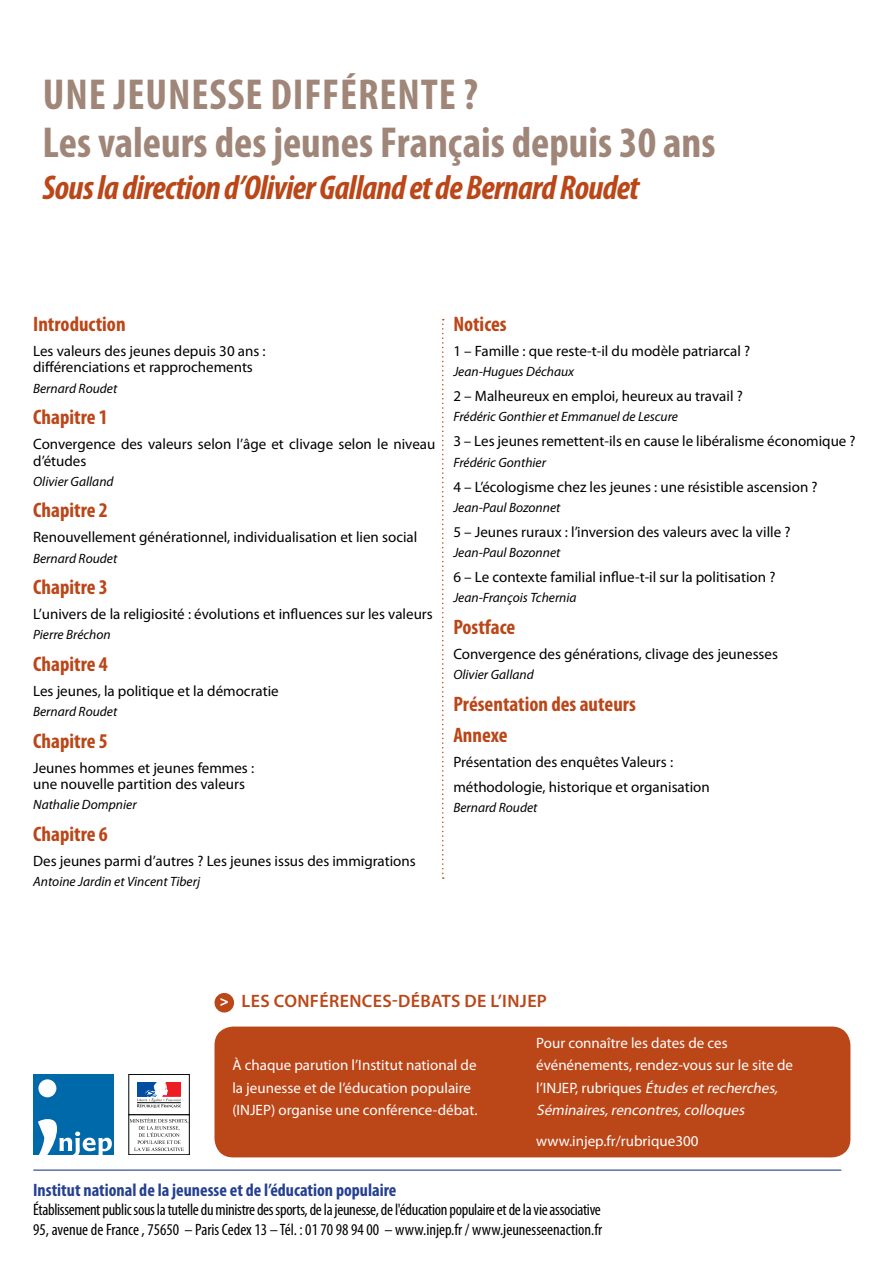
<style>
.page{position:relative;width:893px;height:1263px;background:#fff}
.page>*{position:absolute;margin:0;border:0;box-sizing:border-box;transform-origin:0 0}
.t1{font:700 condensed 43.5px/48px "Myriad Pro";letter-spacing:.02em;color:#a08678}
.t2{font:italic 700 condensed 34.5px "Myriad Pro";letter-spacing:-.02em;color:#bb4618}
.t3{font:700 condensed 21px/31.5px "Myriad Pro";color:#bb4618}
.t4{font:700 condensed 18px "Myriad Pro";color:#25408f}
.t5{font:600 18px "Myriad Pro";letter-spacing:.02em;color:#bb4618}
.t6{font:condensed 16.5px/19.8px "Myriad Pro";letter-spacing:-.02em;color:#000}
.t7{font:15px/16.5px "Myriad Pro";color:#000}
.t8{font:15px/22.5px "Myriad Pro";color:#fff}
.t9{font:italic 13.5px "Myriad Pro";color:#000}
.s1{font-weight:900;font-size:15px;color:#fff}
.s2{font-style:italic}
</style>
<div class="page">
<svg style="left:442px;top:319px;width:2px;height:560px"></svg>
<div style="left:214px;top:993px;width:20px;height:19px;background:#bb4618;border-radius:50%"></div>
<div style="left:215px;top:1027px;width:635px;height:130px;background:#bb4618;border-radius:18px"></div>
<div style="left:214px;top:1026px;width:636px;height:131px;border:2px solid #bb4618;border-radius:18px"></div>
<hr style="left:33px;top:1169px;width:808px;height:2px;background:#25408f">
<div style="left:33px;top:1074px;width:81px;height:81px;background:#0069aa"></div>
<svg style="left:38px;top:1079px;width:74px;height:76px"></svg>
<div style="left:129px;top:1074px;width:61px;height:41px;border:1px solid #000"></div>
<svg style="left:137px;top:1082px;width:44px;height:26px"></svg>
<div style="left:129px;top:1114px;width:61px;height:41px;border:1px solid #000"></div>
<svg style="left:130px;top:1118px;width:59px;height:33px"></svg>
<h1 class="t1" style="left:43px;top:70px;width:675px">Une jeunesse différente ?<br>Les valeurs des jeunes Français depuis 30 ans</h1>
<h2 class="t2" style="left:43px;top:166px;width:598px">Sous la direction d’Olivier Galland et de Bernard Roudet</h2>
<h3 class="t3" style="left:33px;top:308px;width:94px">Introduction</h3>
<p class="t7" style="left:33px;top:342px;width:234px">Les valeurs des jeunes depuis 30 ans : différenciations et rapprochements</p>
<p class="t9" style="left:33px;top:380px;width:86px">Bernard Roudet</p>
<h3 class="t3" style="left:33px;top:401px;width:76px">Chapitre 1</h3>
<p class="t7" style="left:33px;top:435px;width:404px">Convergence des valeurs selon l’âge et clivage selon le niveau d’études</p>
<p class="t9" style="left:33px;top:473px;width:82px">Olivier Galland</p>
<h3 class="t3" style="left:33px;top:494px;width:76px">Chapitre 2</h3>
<p class="t7" style="left:33px;top:529px;width:386px">Renouvellement générationnel, individualisation et lien social</p>
<p class="t9" style="left:33px;top:550px;width:86px">Bernard Roudet</p>
<h3 class="t3" style="left:33px;top:571px;width:76px">Chapitre 3</h3>
<p class="t7" style="left:33px;top:606px;width:401px">L’univers de la religiosité : évolutions et influences sur les valeurs</p>
<p class="t9" style="left:33px;top:626px;width:79px">Pierre Bréchon</p>
<h3 class="t3" style="left:33px;top:648px;width:76px">Chapitre 4</h3>
<p class="t7" style="left:33px;top:682px;width:247px">Les jeunes, la politique et la démocratie</p>
<p class="t9" style="left:33px;top:703px;width:86px">Bernard Roudet</p>
<h3 class="t3" style="left:33px;top:724px;width:76px">Chapitre 5</h3>
<p class="t7" style="left:33px;top:759px;width:223px">Jeunes hommes et jeunes femmes : une nouvelle partition des valeurs</p>
<p class="t9" style="left:33px;top:796px;width:105px">Nathalie Dompnier</p>
<h3 class="t3" style="left:33px;top:818px;width:76px">Chapitre 6</h3>
<p class="t7" style="left:33px;top:852px;width:384px">Des jeunes parmi d’autres ? Les jeunes issus des immigrations</p>
<p class="t9" style="left:33px;top:873px;width:168px">Antoine Jardin et Vincent Tiberj</p>
<h3 class="t3" style="left:453px;top:308px;width:55px">Notices</h3>
<p class="t7" style="left:453px;top:342px;width:298px">1 – Famille : que reste-t-il du modèle patriarcal ?</p>
<p class="t9" style="left:453px;top:363px;width:122px">Jean-Hugues Déchaux</p>
<p class="t7" style="left:453px;top:387px;width:291px">2 – Malheureux en emploi, heureux au travail ?</p>
<p class="t9" style="left:453px;top:408px;width:226px">Frédéric Gonthier et Emmanuel de Lescure</p>
<p class="t7" style="left:453px;top:433px;width:404px">3 – Les jeunes remettent-ils en cause le libéralisme économique ?</p>
<p class="t9" style="left:453px;top:454px;width:94px">Frédéric Gonthier</p>
<p class="t7" style="left:453px;top:478px;width:366px">4 – L’écologisme chez les jeunes : une résistible ascension ?</p>
<p class="t9" style="left:453px;top:499px;width:109px">Jean-Paul Bozonnet</p>
<p class="t7" style="left:453px;top:523px;width:339px">5 – Jeunes ruraux : l’inversion des valeurs avec la ville ?</p>
<p class="t9" style="left:453px;top:544px;width:109px">Jean-Paul Bozonnet</p>
<p class="t7" style="left:453px;top:569px;width:324px">6 – Le contexte familial influe-t-il sur la politisation ?</p>
<p class="t9" style="left:453px;top:589px;width:125px">Jean-François Tchernia</p>
<h3 class="t3" style="left:453px;top:611px;width:63px">Postface</h3>
<p class="t7" style="left:453px;top:645px;width:326px">Convergence des générations, clivage des jeunesses</p>
<p class="t9" style="left:453px;top:666px;width:82px">Olivier Galland</p>
<h3 class="t3" style="left:453px;top:687px;width:184px">Présentation des auteurs<br>Annexe</h3>
<p class="t7" style="left:453px;top:749px;width:258px;line-height:25px">Présentation des enquêtes Valeurs : méthodologie, historique et organisation</p>
<p class="t9" style="left:453px;top:799px;width:86px">Bernard Roudet</p>
<p class="t5" style="left:220px;top:990px;width:293px"><span class="s1">&gt;</span> LES CONFÉRENCES-DÉBATS DE L’INJEP</p>
<p class="t8" style="left:232px;top:1054px;width:247px">À chaque parution l’Institut national de la jeunesse et de l’éducation populaire (INJEP) organise une conférence-débat.</p>
<p class="t8" style="left:536px;top:1031px;width:258px">Pour connaître les dates de ces événénements, rendez-vous sur le site de l ’ I N J E P, r u b r i q u e s <span class="s2">études etrecherches, séminaires,rencontres,colloques</span></p>
<p class="t8" style="left:536px;top:1130px;width:164px">www.injep.fr/rubrique300</p>
<p class="t4" style="left:33px;top:1178px;width:365px">Institut national de la jeunesse et de l’éducation populaire</p>
<p class="t6" style="left:33px;top:1200px;width:571px">Établissement public sous la tutelle du ministre des sports, de la jeunesse, de l'éducation populaire et de la vie associative<br>95, avenue de France , 75650 – Paris Cedex 13 – Tél. : 01 70 98 94 00 – www.injep.fr / www.jeunesseenaction.fr</p>
</div>
